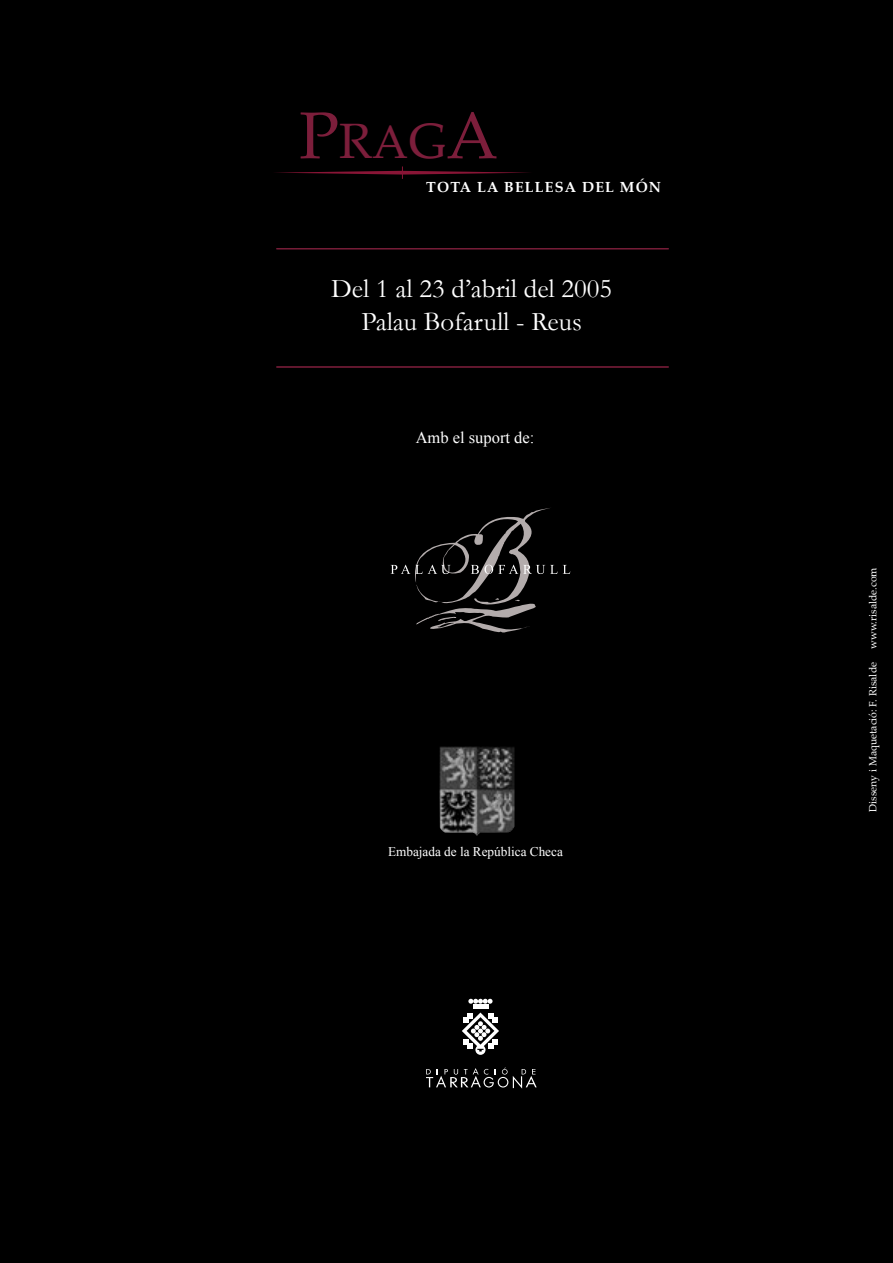
<style>
.page{position:relative;width:893px;height:1263px;background:#fff}
.page>*{position:absolute;margin:0;border:0;box-sizing:border-box;transform-origin:0 0}
.t1{font:66.3px "Palatino Linotype";color:#7c1e3b}
.t2{font:27px "Garamond";color:#fff}
.t3{font:16.5px "Times New Roman";color:#fff}
.t4{font:700 14.55px "Palatino Linotype";letter-spacing:.075em;color:#fff}
.t5{font:13.2px "Times New Roman";color:#fff}
.t6{font:10.5px "Palatino Linotype";color:#fff}
.s1{font-size:49.8px}
.s2{font-size:46.5px}
</style>
<div class="page">
<div style="left:1px;top:0;width:892px;height:1262px;background:#000"></div>
<img style="left:440px;top:746px;width:74px;height:90px">
<hr style="left:276px;top:248px;width:393px;height:1px;background:#7c1e3b">
<hr style="left:276px;top:366px;width:393px;height:2px;background:#7c1e3b">
<svg style="left:468px;top:999px;width:25px;height:5px"></svg>
<hr style="left:473px;top:1004px;width:15px;height:4px;background:#fff">
<svg style="left:462px;top:1012px;width:37px;height:43px"></svg>
<svg style="left:426px;top:1067px;width:111px;height:21px"></svg>
<svg style="left:391px;top:508px;width:179px;height:125px"></svg>
<svg style="left:275px;top:166px;width:255px;height:13px"></svg>
<p class="t1" style="left:299px;top:89px;width:201px">P<span class="s1">R</span><span class="s2">A</span><span class="s1">G</span>A</p>
<p class="t4" style="left:426px;top:176px;width:236px">TOTA LA BELLESA DEL MÓN</p>
<p class="t2" style="left:331px;top:271px;width:282px">Del 1 al 23 d’abril del 2005</p>
<p class="t2" style="left:361px;top:303px;width:222px">Palau Bofarull - Reus</p>
<p class="t3" style="left:416px;top:427px;width:120px">Amb el suport de:</p>
<p class="t5" style="left:388px;top:843px;width:176px">Embajada de la República Checa</p>
<p class="t6" style="left:865px;top:812px;width:246px;rotate:-90deg">Disseny i Maquetació: F. Risalde www.risalde.com</p>
</div>
